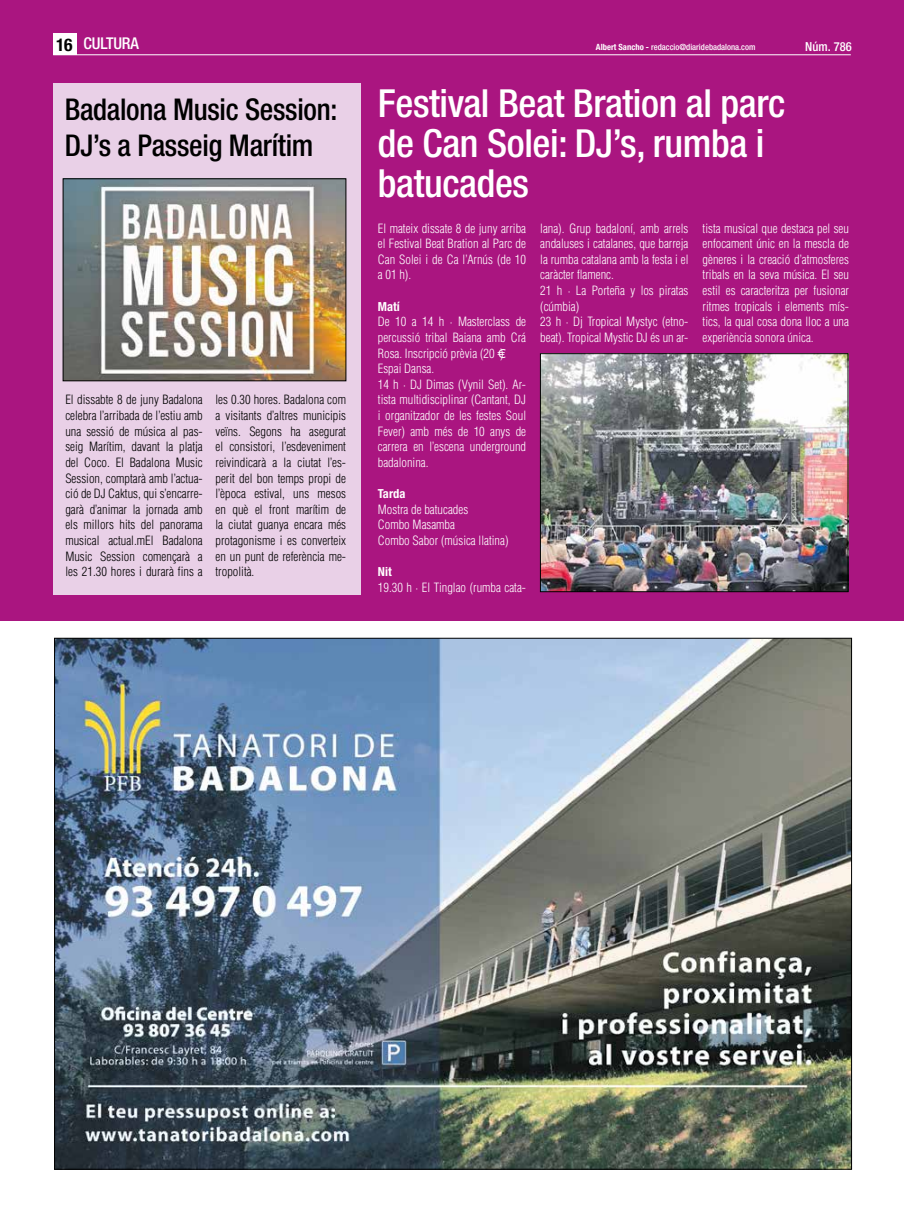
<style>
.page{position:relative;width:904px;height:1205px;background:#fff}
.page>*{position:absolute;margin:0;border:0;box-sizing:border-box;transform-origin:0 0}
.t1{font:500 condensed 38.75px/40px "Helvetica Neue";letter-spacing:-.01em;color:#fff}
.t2{font:500 condensed 30px/36.2px "Helvetica Neue";letter-spacing:-.01em;color:#000}
.t3{font:500 condensed 16.25px "Helvetica Neue";letter-spacing:-.01em;color:#fff}
.t4{font:300 condensed 12.5px/15.6px "Helvetica";color:#fff}
.t5{font:300 condensed 12.5px/15.6px "Helvetica";color:#000;text-align:justify}
.t6{font:700 condensed 12.5px "Helvetica Neue";color:#fff}
.t7{font:500 condensed 12.5px "Helvetica Neue";color:#fff}
.t8{font:500 condensed 8.62px "Helvetica Neue";color:#fff}
.s1{font-weight:700;font-size:17.5px;color:#000}
.s2{font-weight:700}
</style>
<div class="page">
<img style="left:56px;top:640px;width:793px;height:527px">
<hr style="left:903px;top:620px;width:1px;height:585px;background:#eedbec">
<div style="left:0;top:0;width:904px;height:620px;background:#aa1580"></div>
<img style="left:542px;top:355px;width:304px;height:235px">
<div style="left:540px;top:353px;width:308px;height:239px;border:1px solid #000"></div>
<div style="left:53px;top:84px;width:308px;height:511px;background:#e9d0e7"></div>
<img style="left:65px;top:181px;width:279px;height:198px">
<div style="left:63px;top:179px;width:283px;height:202px;border:1px solid #000"></div>
<hr style="left:53px;top:54px;width:797px;height:1px;background:#fff">
<div style="left:53px;top:33px;width:24px;height:21px;background:#fff"></div>
<h3 class="t3" style="left:56px;top:34px;width:84px"><span class="s1">16</span> CULTURA</h3>
<p class="t8" style="left:596px;top:41px;width:161px"><span class="s2">Albert Sancho -</span> redaccio@diaridebadalona.com</p>
<p class="t7" style="left:805px;top:39px;width:48px">Núm. 786</p>
<h2 class="t2" style="left:65px;top:91px;width:274px">Badalona Music Session:<br>DJ’s a Passeig Marítim</h2>
<p class="t5" style="left:65px;top:392px;width:139px">El dissabte 8 de juny Badalona celebra l’arribada de l’estiu amb una sessió de música al pas&shy;seig Marítim, davant la platja del Coco. El Badalona Music Session, comptarà amb l’actua&shy;ció de DJ Caktus, qui s’encarre&shy;garà d’animar la jornada amb els millors hits del panorama musical actual.mEl Badalona Music Session començarà a les 21.30 hores i durarà fins a</p>
<p class="t5" style="left:215px;top:392px;width:132px">les 0.30 hores. Badalona com a visitants d’altres municipis veïns. Segons ha asegurat el consistori, l’esdeveniment reivindicarà a la ciutat l’es&shy;perit del bon temps propi de l’època estival, uns mesos en què el front marítim de la ciutat guanya encara més protagonisme i es converteix en un punt de referència me&shy;tropolità.</p>
<h1 class="t1" style="left:378px;top:82px;width:409px">Festival Beat Bration al parc de Can Solei: DJ’s, rumba i batucades</h1>
<p class="t4" style="left:378px;top:220px;width:150px;text-align:justify">El mateix dissate 8 de juny arriba el Festival Beat Bration al Parc de Can Solei i de Ca l’Arnús (de 10 a 01 h).</p>
<p class="t6" style="left:378px;top:299px;width:23px">Matí</p>
<p class="t4" style="left:378px;top:314px;width:150px">De 10 a 14 h · Masterclass de percussió tribal Baiana amb Crá<br>Rosa. Inscripció prèvia (20 €)<br>Espai Dansa.<br>14 h · DJ Dimas (Vynil Set). Ar&shy;tista multidisciplinar (Cantant, DJ i organitzador de les festes Soul<br>Fever) amb més de 10 anys de carrera en l’escena underground badalonina.</p>
<p class="t6" style="left:378px;top:486px;width:29px">Tarda</p>
<p class="t4" style="left:378px;top:501px;width:132px">Mostra de batucades<br>Combo Masamba<br>Combo Sabor (música llatina)</p>
<p class="t6" style="left:378px;top:564px;width:15px">Nit</p>
<p class="t4" style="left:378px;top:579px;width:150px">19.30 h · El Tinglao (rumba cata-</p>
<p class="t4" style="left:540px;top:220px;width:150px">lana). Grup badaloní, amb arrels andaluses i catalanes, que barreja la rumba catalana amb la festa i el caràcter flamenc.<br>21 h · La Porteña y los piratas (cúmbia)<br>23 h · Dj Tropical Mystyc (etno&shy;beat). Tropical Mystic DJ és un ar-</p>
<p class="t4" style="left:702px;top:220px;width:148px;text-align:justify">tista musical que destaca pel seu enfocament únic en la mescla de gèneres i la creació d’atmosferes tribals en la seva música. El seu estil es caracteritza per fusionar ritmes tropicals i elements mís&shy;tics, la qual cosa dona lloc a una experiència sonora única.</p>
</div>
